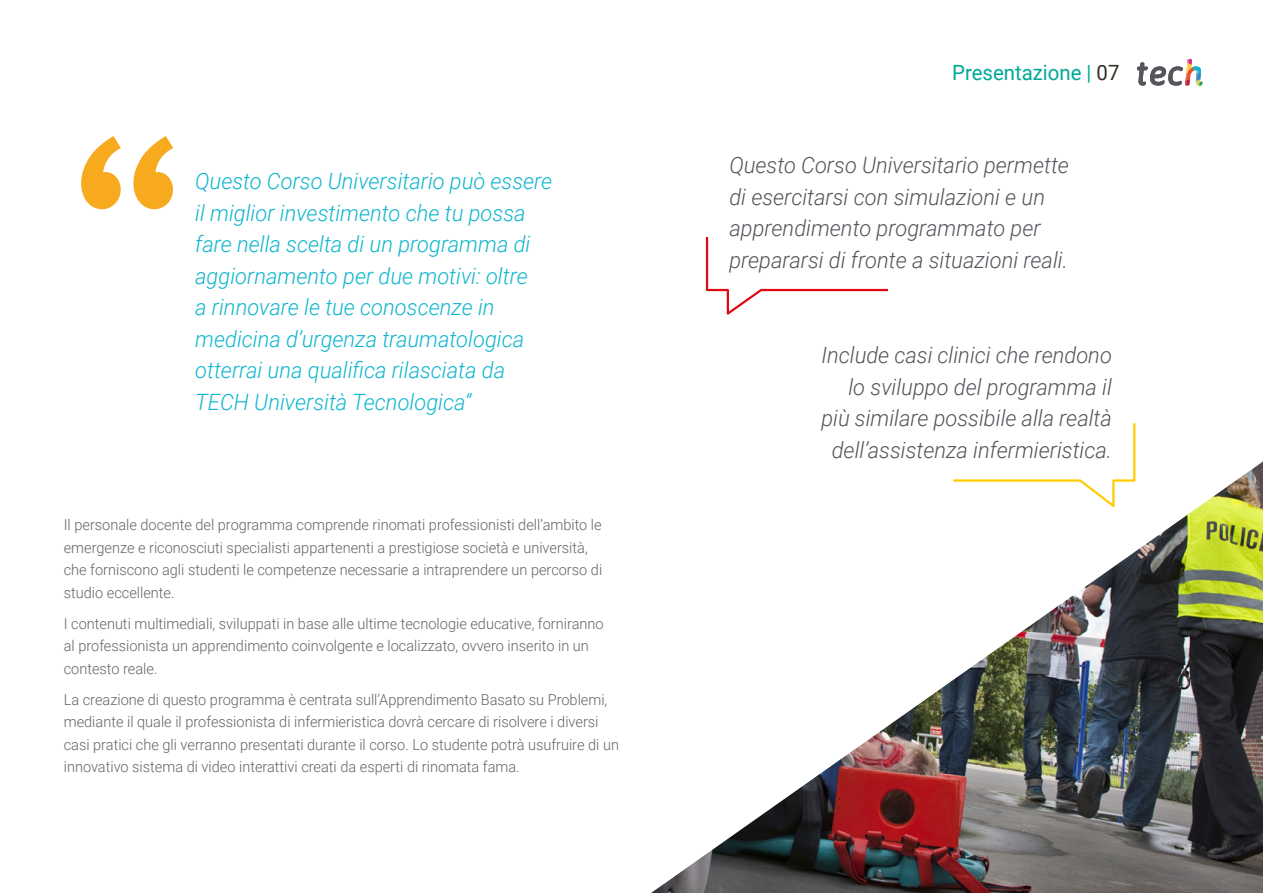
<style>
.page{position:relative;width:1263px;height:893px;background:#fff}
.page>*{position:absolute;margin:0;border:0;box-sizing:border-box;transform-origin:0 0}
.t1{font:italic 300 22.5px/31.5px "Roboto";color:#0fb6cf}
.t2{font:italic 300 22.5px/31.5px "Roboto";color:#52555b;text-align:right}
.t3{font:21px "Roboto";color:#00a996}
.t4{font:300 15px/22.5px "Roboto";color:#61646a}
.s1{color:#312e20}
</style>
<div class="page">
<img style="left:651px;top:461px;width:612px;height:432px">
<svg style="left:81px;top:136px;width:92px;height:73px"></svg>
<svg style="left:951px;top:423px;width:185px;height:87px"></svg>
<svg style="left:705px;top:237px;width:183px;height:78px"></svg>
<svg style="left:1137px;top:59px;width:65px;height:27px"></svg>
<p class="t1" style="left:195px;top:164px;width:359px">Questo Corso Universitario può essere il miglior investimento che tu possa fare nella scelta di un programma di aggiornamento per due motivi: oltre<br>a rinnovare le tue conoscenze in medicina d’urgenza traumatologica otterrai una qualifica rilasciata da TECH Università Tecnologica”</p>
<p class="t4" style="left:64px;top:513px;width:540px">Il personale docente del programma comprende rinomati professionisti dell’ambito le emergenze e riconosciuti specialisti appartenenti a prestigiose società e università, che forniscono agli studenti le competenze necessarie a intraprendere un percorso di studio eccellente.</p>
<p class="t4" style="left:64px;top:611px;width:541px">I contenuti multimediali, sviluppati in base alle ultime tecnologie educative, forniranno al professionista un apprendimento coinvolgente e localizzato, ovvero inserito in un contesto reale.</p>
<p class="t4" style="left:64px;top:687px;width:557px">La creazione di questo programma è centrata sull’Apprendimento Basato su Problemi, mediante il quale il professionista di infermieristica dovrà cercare di risolvere i diversi casi pratici che gli verranno presentati durante il corso. Lo studente potrà usufruire di un innovativo sistema di video interattivi creati da esperti di rinomata fama.</p>
<h2 class="t3" style="left:952px;top:57px;width:169px">Presentazione | <span class="s1">07</span></h2>
<h1 class="t2" style="left:729px;top:149px;width:341px;text-align:left">Questo Corso Universitario permette di esercitarsi con simulazioni e un apprendimento programmato per prepararsi di fronte a situazioni reali.</h1>
<h1 class="t2" style="left:821px;top:339px;width:292px">Include casi clinici che rendono lo sviluppo del programma il più similare possibile alla realtà dell’assistenza infermieristica.</h1>
</div>
